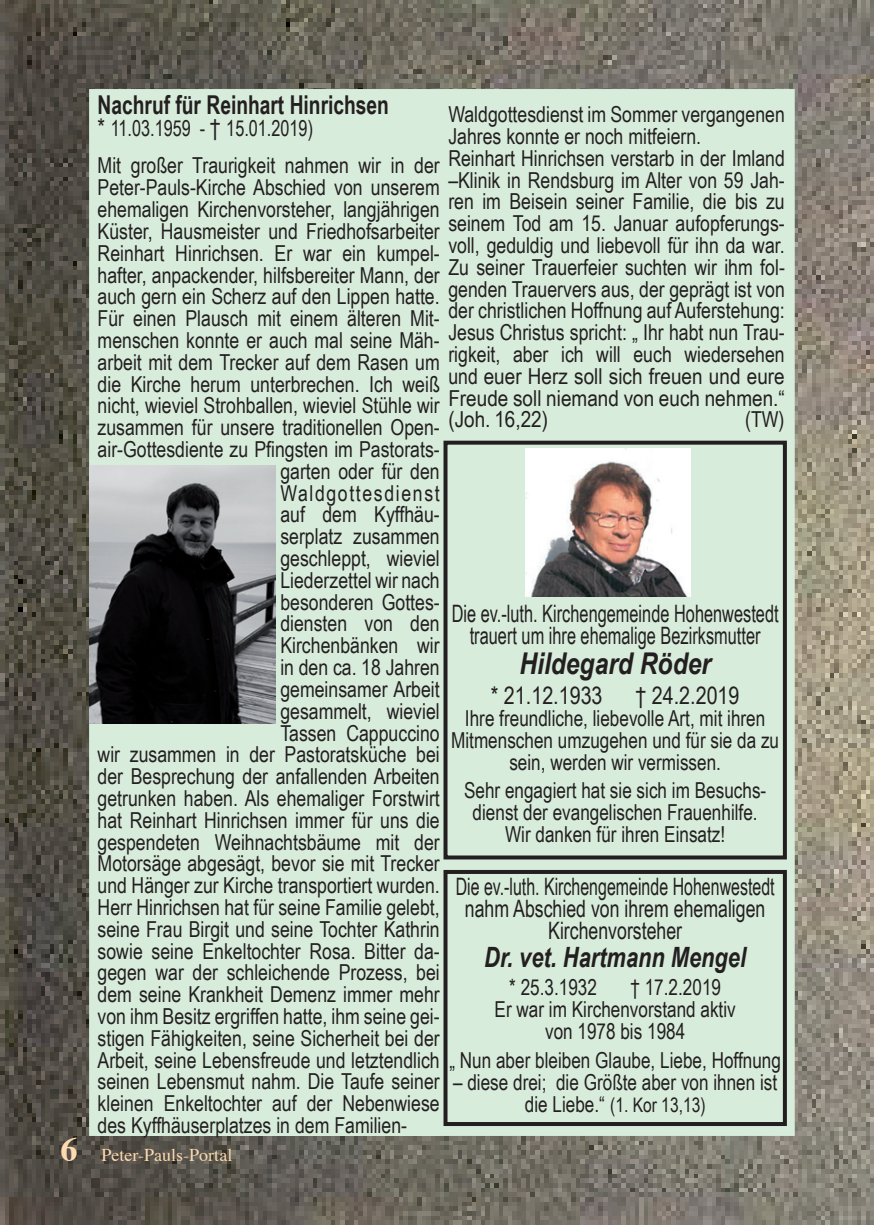
<style>
.page{position:relative;width:874px;height:1225px;background:#fff}
.page>*{position:absolute;margin:0;border:0;box-sizing:border-box;transform-origin:0 0}
.t1{font:italic 700 30px "Arial Narrow";color:#231f20}
.t2{font:italic 700 28px "Arial Narrow";color:#231f20;scale:.95 1}
.t3{font:700 26px "Arial Narrow";color:#231f20;scale:.9 1}
.t4{font:24px/22px "Arial Narrow";color:#231f20;text-align:center;scale:.81 1}
.t5{font:24px/22px "Arial Narrow";color:#231f20;text-align:center;scale:.83 1}
.t6{font:24px "Arial Narrow";color:#231f20}
.t7{font:22px/21.8px "Arial Narrow";color:#231f20}
.t8{font:22px/22px "Arial Narrow";color:#231f20;text-align:center;scale:.95 1}
.t9{font:22px/37.8px "Arial Narrow";color:#231f20;scale:.9 1}
.t10{font:22px "Arial Narrow";letter-spacing:.075em;color:#231f20}
.t11{font:20px "Arial Narrow";color:#231f20;scale:.95 1}
.t12{font:18px "Times";color:#fedab0}
.s1{font-size:24px}
.s2{font-size:22px}
.s3{font-weight:700;font-size:34px}
</style>
<div class="page">
<img style="left:0;top:0;width:873px;height:1224px">
<div style="left:89px;top:89px;width:705px;height:1047px;background:#d8ecdb"></div>
<img style="left:89px;top:465px;width:186px;height:258px">
<div style="left:443px;top:441px;width:343px;height:418px;border:4px solid #231f20"></div>
<img style="left:525px;top:448px;width:164px;height:148px">
<div style="left:443px;top:870px;width:343px;height:256px;border:4px solid #231f20"></div>
<p class="t3" style="left:98px;top:85px;width:325px">Nachruf für Reinhart Hinrichsen</p>
<p class="t9" style="left:98px;top:108px;width:381px"><span class="s1">*</span> 11.03.1959 - <span class="s1">†</span> 15.01.2019)<br>Mit großer Traurigkeit nahmen wir in der</p>
<p class="t7" style="left:98px;top:176px;width:343px">Peter-Pauls-Kirche Abschied von unserem</p>
<p class="t7" style="left:98px;top:198px;width:343px">ehemaligen Kirchenvorsteher, langjährigen</p>
<p class="t7" style="left:98px;top:219px;width:343px">Küster, Hausmeister und Friedhofsarbeiter</p>
<p class="t7" style="left:98px;top:241px;width:343px">Reinhart Hinrichsen. Er war ein kumpel-</p>
<p class="t7" style="left:98px;top:263px;width:343px">hafter, anpackender, hilfsbereiter Mann, der</p>
<p class="t7" style="left:98px;top:285px;width:343px">auch gern ein Scherz auf den Lippen hatte.</p>
<p class="t7" style="left:98px;top:307px;width:343px">Für einen Plausch mit einem älteren Mit-</p>
<p class="t7" style="left:98px;top:328px;width:343px">menschen konnte er auch mal seine Mäh-</p>
<p class="t7" style="left:98px;top:350px;width:343px">arbeit mit dem Trecker auf dem Rasen um</p>
<p class="t7" style="left:98px;top:372px;width:343px">die Kirche herum unterbrechen. Ich weiß</p>
<p class="t7" style="left:98px;top:394px;width:343px">nicht, wieviel Strohballen, wieviel Stühle wir</p>
<p class="t7" style="left:98px;top:416px;width:343px">zusammen für unsere traditionellen Open-</p>
<p class="t7" style="left:98px;top:437px;width:343px">air-Gottesdiente zu Pfingsten im Pastorats-</p>
<p class="t7" style="left:280px;top:459px;width:161px">garten oder für den</p>
<p class="t10" style="left:280px;top:477px;width:161px">Waldgottesdienst</p>
<p class="t7" style="left:280px;top:503px;width:161px">auf dem Kyffhäu-</p>
<p class="t7" style="left:280px;top:525px;width:161px">serplatz zusammen</p>
<p class="t7" style="left:280px;top:546px;width:161px">geschleppt, wieviel</p>
<p class="t7" style="left:280px;top:568px;width:161px">Liederzettel wir nach</p>
<p class="t7" style="left:280px;top:590px;width:161px">besonderen Gottes-</p>
<p class="t7" style="left:280px;top:612px;width:161px">diensten von den</p>
<p class="t7" style="left:280px;top:634px;width:161px">Kirchenbänken wir</p>
<p class="t7" style="left:280px;top:655px;width:161px">in den ca. 18 Jahren</p>
<p class="t7" style="left:280px;top:677px;width:161px">gemeinsamer Arbeit</p>
<p class="t7" style="left:280px;top:699px;width:161px">gesammelt, wieviel</p>
<p class="t7" style="left:280px;top:721px;width:161px">Tassen Cappuccino</p>
<p class="t7" style="left:98px;top:743px;width:343px">wir zusammen in der Pastoratsküche bei</p>
<p class="t7" style="left:98px;top:764px;width:343px">der Besprechung der anfallenden Arbeiten</p>
<p class="t7" style="left:98px;top:786px;width:343px">getrunken haben. Als ehemaliger Forstwirt</p>
<p class="t7" style="left:98px;top:808px;width:343px">hat Reinhart Hinrichsen immer für uns die</p>
<p class="t7" style="left:98px;top:830px;width:343px">gespendeten Weihnachtsbäume mit der</p>
<p class="t7" style="left:98px;top:852px;width:343px">Motorsäge abgesägt, bevor sie mit Trecker</p>
<p class="t7" style="left:98px;top:873px;width:343px">und Hänger zur Kirche transportiert wurden.</p>
<p class="t7" style="left:98px;top:895px;width:343px">Herr Hinrichsen hat für seine Familie gelebt,</p>
<p class="t7" style="left:98px;top:917px;width:343px">seine Frau Birgit und seine Tochter Kathrin</p>
<p class="t7" style="left:98px;top:939px;width:343px">sowie seine Enkeltochter Rosa. Bitter da-</p>
<p class="t7" style="left:98px;top:961px;width:343px">gegen war der schleichende Prozess, bei</p>
<p class="t7" style="left:98px;top:982px;width:343px">dem seine Krankheit Demenz immer mehr</p>
<p class="t7" style="left:98px;top:1004px;width:343px">von ihm Besitz ergriffen hatte, ihm seine gei-</p>
<p class="t7" style="left:98px;top:1026px;width:343px">stigen Fähigkeiten, seine Sicherheit bei der</p>
<p class="t7" style="left:98px;top:1048px;width:684px">Arbeit, seine Lebensfreude und letztendlich „ Nun aber bleiben Glaube, Liebe, Hoffnung</p>
<p class="t7" style="left:98px;top:1070px;width:343px">seinen Lebensmut nahm. Die Taufe seiner</p>
<p class="t7" style="left:98px;top:1091px;width:343px">kleinen Enkeltochter auf der Nebenwiese</p>
<p class="t7" style="left:98px;top:1113px;width:311px">des Kyffhäuserplatzes in dem Familien-</p>
<p class="t7" style="left:448px;top:103px;width:338px">Waldgottesdienst im Sommer vergangenen Jahres konnte er noch mitfeiern.<br>Reinhart Hinrichsen verstarb in der Imland –Klinik in Rendsburg im Alter von 59 Jah&shy;ren im Beisein seiner Familie, die bis zu seinem Tod am 15. Januar aufopferungs&shy;voll, geduldig und liebevoll für ihn da war.<br>Zu seiner Trauerfeier suchten wir ihm fol&shy;genden Trauervers aus, der geprägt ist von der christlichen Hoffnung auf Auferstehung:<br>Jesus Christus spricht: „ Ihr habt nun Trau&shy;rigkeit, aber ich will euch wiedersehen und euer Herz soll sich freuen und eure Freude soll niemand von euch nehmen.“ (Joh. 16,22)</p>
<p class="t7" style="left:744px;top:408px;width:41px">(TW)</p>
<p class="t5" style="left:451px;top:601px;width:395px">Die ev.-luth. Kirchengemeinde Hohenwestedt trauert um ihre ehemalige Bezirksmutter</p>
<h1 class="t1" style="left:519px;top:640px;width:193px">Hildegard Röder</h1>
<p class="t6" style="left:490px;top:677px;width:113px">* 21.12.1933</p>
<p class="t6" style="left:635px;top:677px;width:105px">† 24.2.2019</p>
<p class="t8" style="left:451px;top:706px;width:346px">Ihre freundliche, liebevolle Art, mit ihren<br>Mitmenschen umzugehen und für sie da zu sein, werden wir vermissen.</p>
<p class="t8" style="left:464px;top:778px;width:319px">Sehr engagiert hat sie sich im Besuchs&shy;dienst der evangelischen Frauenhilfe.<br>Wir danken für ihren Einsatz!</p>
<p class="t4" style="left:455px;top:875px;width:395px">Die ev.-luth. Kirchengemeinde Hohenwestedt nahm Abschied von ihrem ehemaligen<br>Kirchenvorsteher</p>
<p class="t2" style="left:484px;top:936px;width:277px">Dr. vet. Hartmann Mengel</p>
<p class="t8" style="left:509px;top:976px;width:94px">* 25.3.1932</p>
<p class="t8" style="left:630px;top:976px;width:97px">† 17.2.2019</p>
<p class="t8" style="left:494px;top:998px;width:255px">Er war im Kirchenvorstand aktiv</p>
<p class="t8" style="left:545px;top:1020px;width:149px">von 1978 bis 1984</p>
<p class="t8" style="left:453px;top:1070px;width:342px">– diese drei; die Größte aber von ihnen ist</p>
<p class="t11" style="left:524px;top:1089px;width:191px"><span class="s2">die Liebe.“</span> (1. Kor 13,13)</p>
<p class="t12" style="left:60px;top:1138px;width:173px"><span class="s3">6</span> Peter-Pauls-Portal</p>
</div>
